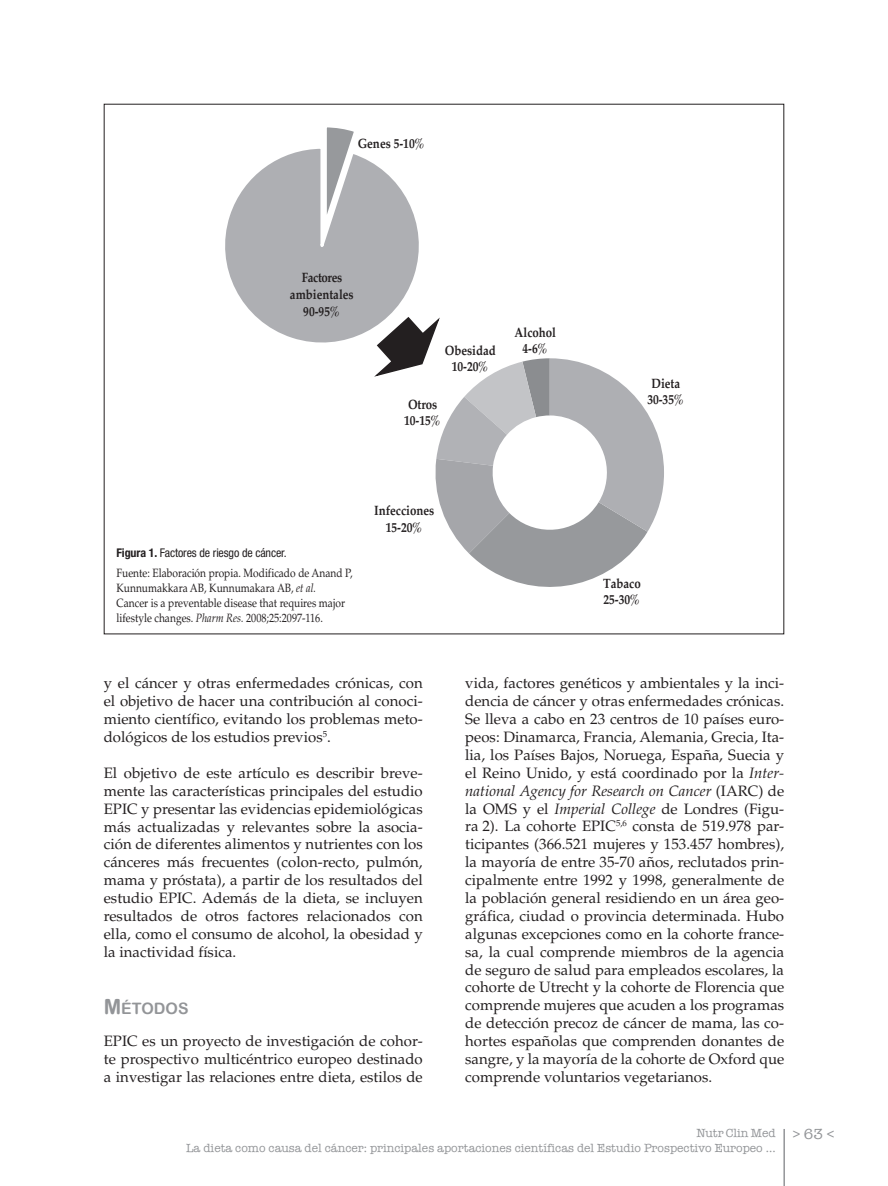
<style>
.page{position:relative;width:888px;height:1186px;background:#fff}
.page>*{position:absolute;margin:0;border:0;box-sizing:border-box;transform-origin:0 0}
.t1{font:15.75px "Arial Rounded MT Bold";color:#939598}
.t2{font:15px/17.9px "Palatino";color:#231f20;text-align:justify}
.t3{font:700 13.5px/16.2px "Palatino";color:#231f20;text-align:center;scale:.85 1}
.t4{font:12px/15px "Palatino";color:#231f20;scale:.85 1}
.t5{font:12px/15px "American Typewriter";color:#939598}
.t6{font:condensed 12px "Helvetica Neue LT Std";letter-spacing:-.01em;color:#231f20}
.s1{font-weight:700}
.s2{font-style:italic}
.s3{font-size:21px}
.s4{font-size:15px}
</style>
<div class="page">
<hr style="left:783px;top:1129px;width:2px;height:57px;background:#939598">
<svg style="left:326px;top:127px;width:28px;height:17px"></svg>
<svg style="left:225px;top:144px;width:194px;height:199px"></svg>
<svg style="left:371px;top:315px;width:293px;height:272px"></svg>
<p class="t3" style="left:358px;top:135px;width:81px">Genes 5-10%</p>
<p class="t3" style="left:290px;top:269px;width:76px;line-height:16.8px">Factores ambientales<br>90-95%</p>
<p class="t3" style="left:445px;top:342px;width:61px">Obesidad<br>10-20%</p>
<p class="t3" style="left:515px;top:323px;width:50px">Alcohol<br>4-6%</p>
<p class="t3" style="left:651px;top:375px;width:35px">Dieta</p>
<p class="t3" style="left:408px;top:396px;width:36px">Otros</p>
<p class="t3" style="left:647px;top:391px;width:45px">30-35%</p>
<p class="t3" style="left:404px;top:412px;width:45px">10-15%</p>
<p class="t6" style="left:117px;top:546px;width:172px"><span class="s1">Figura 1.</span> Factores de riesgo de cáncer.</p>
<p class="t4" style="left:117px;top:565px;width:279px">Fuente: Elaboración propia. Modificado de Anand P, Kunnumakkara AB, Kunnumakara AB, <span class="s2">et al.<br></span>Cancer is a preventable disease that requires major lifestyle changes. <span class="s2">Pharm Res.</span> 2008;25:2097-116.</p>
<p class="t3" style="left:374px;top:502px;width:72px">Infecciones<br>15-20%</p>
<p class="t3" style="left:603px;top:574px;width:46px;text-align:left">Tabaco<br>25-30%</p>
<p class="t2" style="left:104px;top:674px;width:320px">y el cáncer y otras enfermedades crónicas, con el objetivo de hacer una contribución al conoci&shy;miento científico, evitando los problemas meto&shy;dológicos de los estudios previos<sup>5</sup>.</p>
<p class="t2" style="left:104px;top:764px;width:320px">El objetivo de este artículo es describir breve&shy;mente las características principales del estudio EPIC y presentar las evidencias epidemiológicas más actualizadas y relevantes sobre la asocia&shy;ción de diferentes alimentos y nutrientes con los cánceres más frecuentes (colon-recto, pulmón, mama y próstata), a partir de los resultados del estudio EPIC. Además de la dieta, se incluyen resultados de otros factores relacionados con ella, como el consumo de alcohol, la obesidad y la inactividad física.</p>
<p class="t1" style="left:104px;top:999px;width:86px"><span class="s3">M</span> ÉTODOS</p>
<p class="t2" style="left:104px;top:1032px;width:320px">EPIC es un proyecto de investigación de cohor&shy;te prospectivo multicéntrico europeo destinado a investigar las relaciones entre dieta, estilos de</p>
<p class="t2" style="left:465px;top:674px;width:320px">vida, factores genéticos y ambientales y la inci&shy;dencia de cáncer y otras enfermedades crónicas.<br>Se lleva a cabo en 23 centros de 10 países euro&shy;peos: Dinamarca, Francia, Alemania, Grecia, Ita&shy;lia, los Países Bajos, Noruega, España, Suecia y el Reino Unido, y está coordinado por la <span class="s2">Inter&shy;national Agency for Research on Cancer</span> (IARC) de la OMS y el <span class="s2">Imperial College</span> de Londres (Figu&shy;ra 2). La cohorte EPIC<sup>5,6</sup> consta de 519.978 par&shy;ticipantes (366.521 mujeres y 153.457 hombres), la mayoría de entre 35-70 años, reclutados prin&shy;cipalmente entre 1992 y 1998, generalmente de la población general residiendo en un área geo&shy;gráfica, ciudad o provincia determinada. Hubo algunas excepciones como en la cohorte france&shy;sa, la cual comprende miembros de la agencia de seguro de salud para empleados escolares, la cohorte de Utrecht y la cohorte de Florencia que comprende mujeres que acuden a los programas de detección precoz de cáncer de mama, las co&shy;hortes españolas que comprenden donantes de sangre, y la mayoría de la cohorte de Oxford que comprende voluntarios vegetarianos.</p>
<p class="t5" style="left:186px;top:1125px;width:650px;text-indent:511px">Nutr Clin Med <span class="s4">&gt; 63 &lt;<br></span>La dieta como causa del cáncer: principales aportaciones científicas del Estudio Prospectivo Europeo ...</p>
</div>
